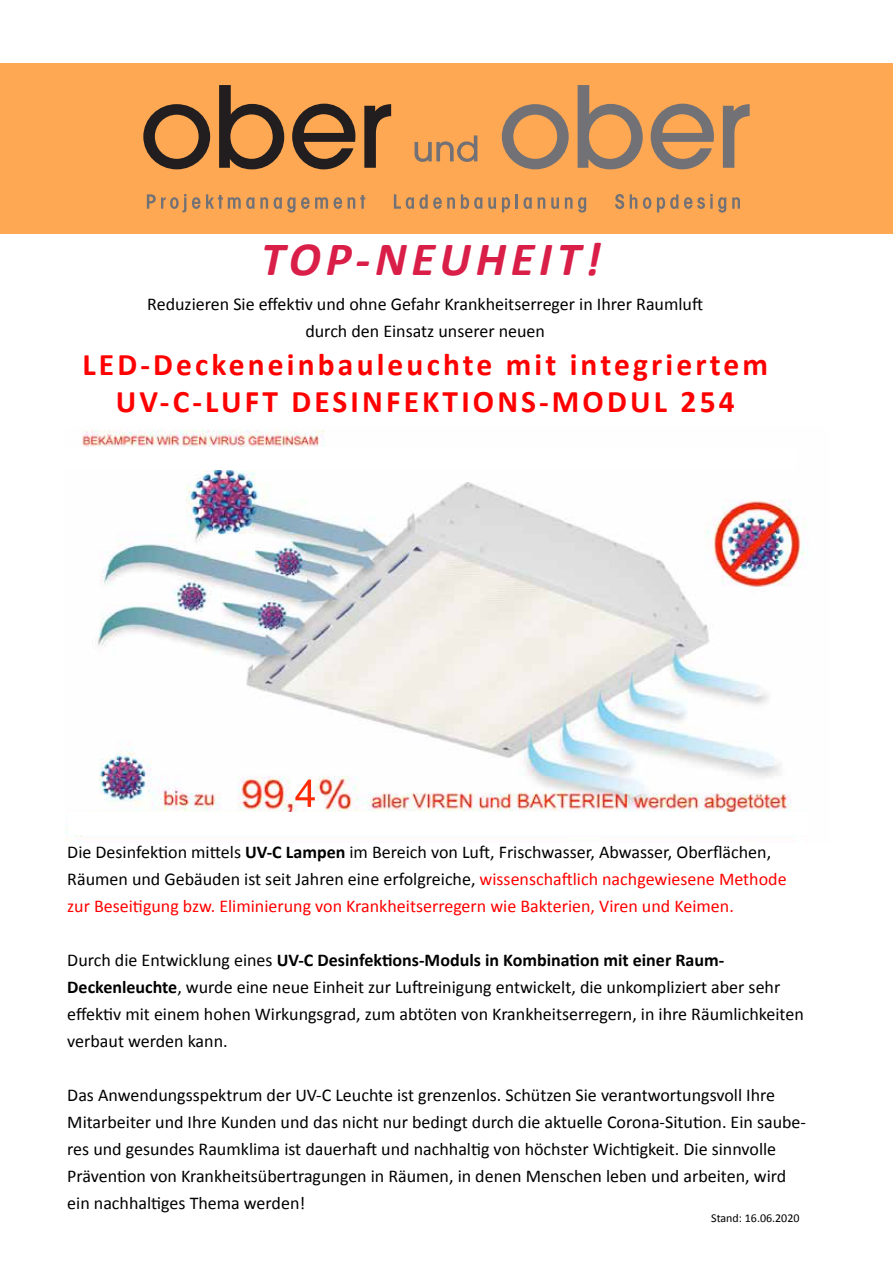
<style>
.page{position:relative;width:893px;height:1263px;background:#fff}
.page>*{position:absolute;margin:0;border:0;box-sizing:border-box;transform-origin:0 0}
.t1{font:italic 700 48px "Calibri";letter-spacing:.1em;color:#d91e48}
.t2{font:700 31.5px/37.8px "Calibri";letter-spacing:.1em;color:#f00;text-align:center}
.t3{font:18px/27px "Calibri";color:#000}
.t4{font:12px "Calibri";color:#000}
.s1{font-weight:700}
.s2{color:#f00}
</style>
<div class="page">
<img style="left:66px;top:430px;width:742px;height:413px">
<img style="left:295px;top:779px;width:20px;height:28px">
<div style="left:69px;top:812px;width:740px;height:23px;background:#fff"></div>
<div style="left:55px;top:448px;width:740px;height:22px;background:#fff"></div>
<div style="left:0;top:64px;width:893px;height:170px;background:#ffa854"></div>
<svg style="left:143px;top:104px;width:67px;height:65px"></svg>
<svg style="left:219px;top:85px;width:65px;height:84px"></svg>
<svg style="left:292px;top:104px;width:63px;height:65px"></svg>
<svg style="left:364px;top:104px;width:27px;height:64px"></svg>
<svg style="left:502px;top:104px;width:67px;height:65px"></svg>
<svg style="left:578px;top:85px;width:65px;height:84px"></svg>
<svg style="left:651px;top:104px;width:63px;height:65px"></svg>
<svg style="left:723px;top:104px;width:27px;height:64px"></svg>
<svg style="left:415px;top:135px;width:62px;height:27px"></svg>
<svg style="left:147px;top:194px;width:39px;height:18px"></svg>
<svg style="left:192px;top:197px;width:8px;height:12px"></svg>
<svg style="left:206px;top:194px;width:48px;height:15px"></svg>
<svg style="left:260px;top:197px;width:8px;height:12px"></svg>
<svg style="left:274px;top:197px;width:21px;height:16px"></svg>
<svg style="left:301px;top:197px;width:27px;height:12px"></svg>
<svg style="left:334px;top:197px;width:8px;height:12px"></svg>
<svg style="left:348px;top:195px;width:17px;height:14px"></svg>
<svg style="left:394px;top:194px;width:61px;height:15px"></svg>
<svg style="left:461px;top:194px;width:21px;height:15px"></svg>
<svg style="left:488px;top:197px;width:8px;height:12px"></svg>
<svg style="left:502px;top:197px;width:8px;height:15px"></svg>
<svg style="left:516px;top:194px;width:16px;height:15px"></svg>
<svg style="left:538px;top:197px;width:7px;height:12px"></svg>
<svg style="left:551px;top:197px;width:8px;height:12px"></svg>
<svg style="left:565px;top:197px;width:21px;height:16px"></svg>
<svg style="left:615px;top:194px;width:9px;height:15px"></svg>
<svg style="left:630px;top:194px;width:7px;height:15px"></svg>
<svg style="left:643px;top:197px;width:8px;height:12px"></svg>
<svg style="left:657px;top:194px;width:21px;height:18px"></svg>
<svg style="left:684px;top:194px;width:42px;height:19px"></svg>
<svg style="left:732px;top:197px;width:8px;height:12px"></svg>
<h1 class="t1" style="left:261px;top:228px;width:341px">TOP-NEUHEIT!</h1>
<p class="t3" style="left:147px;top:290px;width:557px;text-align:center">Reduzieren Sie effektiv und ohne Gefahr Krankheitserreger in Ihrer Raumluft durch den Einsatz unserer neuen</p>
<h2 class="t2" style="left:82px;top:345px;width:687px">LED-Deckeneinbauleuchte mit integriertem<br>UV-C-LUFT DESINFEKTIONS-MODUL 254</h2>
<p class="t3" style="left:67px;top:839px;width:721px">Die Desinfektion mittels <span class="s1">UV-C Lampen</span> im Bereich von Luft, Frischwasser, Abwasser, Oberflächen,<br>Räumen und Gebäuden ist seit Jahren eine erfolgreiche, <span class="s2">wissenschaftlich nachgewiesene Methode zur Beseitigung bzw. Eliminierung von Krankheitserregern wie Bakterien, Viren und Keimen.</span></p>
<p class="t3" style="left:67px;top:947px;width:738px">Durch die Entwicklung eines <span class="s1">UV-C Desinfektions-Moduls in Kombination mit einer Raum-Deckenleuchte</span>, wurde eine neue Einheit zur Luftreinigung entwickelt, die unkompliziert aber sehr effektiv mit einem hohen Wirkungsgrad, zum abtöten von Krankheitserregern, in ihre Räumlichkeiten verbaut werden kann.</p>
<p class="t3" style="left:67px;top:1082px;width:740px">Das Anwendungsspektrum der UV-C Leuchte ist grenzenlos. Schützen Sie verantwortungsvoll Ihre Mitarbeiter und Ihre Kunden und das nicht nur bedingt durch die aktuelle Corona-Sitution. Ein saube&shy;res und gesundes Raumklima ist dauerhaft und nachhaltig von höchster Wichtigkeit. Die sinnvolle Prävention von Krankheitsübertragungen in Räumen, in denen Menschen leben und arbeiten, wird ein nachhaltiges Thema werden!</p>
<p class="t4" style="left:711px;top:1211px;width:90px">Stand: 16.06.2020</p>
</div>
